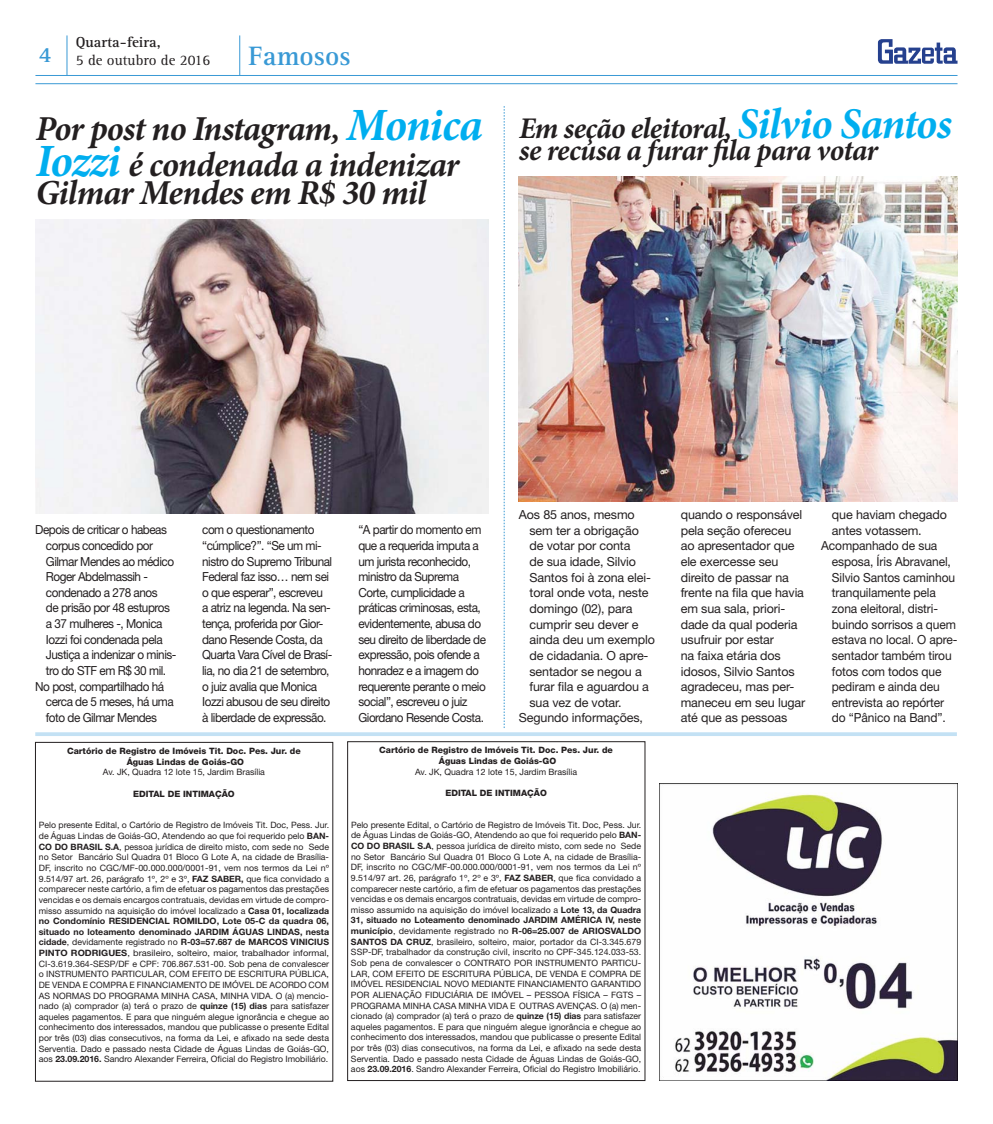
<style>
.page{position:relative;width:993px;height:1124px;background:#fff}
.page>*{position:absolute;margin:0;border:0;box-sizing:border-box;transform-origin:0 0}
.t1{font:italic 700 35px/36.4px "Minion Pro";letter-spacing:-.02em;color:#231f20}
.t2{font:italic 700 30px/22.5px "Minion Pro";letter-spacing:-.025em;color:#231f20}
.t3{font:700 27.5px "Rotis Serif";color:#3999d5}
.t4{font:15px/18px "Rotis Serif";color:#231f20}
.t5{font:12.5px/15.6px "Helvetica Neue";letter-spacing:-.04em;color:#231f20;scale:.94 1}
.t6{font:12.5px/15.6px "Helvetica Neue";letter-spacing:-.01em;color:#231f20}
.t7{font:12.5px "Helvetica Neue";letter-spacing:-.01em;color:#231f20;scale:.96 1}
.t8{font:8.75px/10.6px "Helvetica Neue";color:#231f20;text-align:justify}
.t9{font:800 8.75px/10.6px "Helvetica Neue";color:#231f20;text-align:center}
.s1{font-weight:700}
.s2{font-size:46.25px;color:#00aeef}
.s3{font-size:43.75px;color:#00aeef}
</style>
<div class="page">
<svg style="left:877px;top:39px;width:80px;height:25px"></svg>
<hr style="left:35px;top:83px;width:922px;height:1px;background:#3999d5">
<hr style="left:35px;top:75px;width:922px;height:1px;background:#3999d5">
<hr style="left:67px;top:35px;width:1px;height:40px;background:#3999d5">
<hr style="left:239px;top:35px;width:1px;height:40px;background:#3999d5">
<div style="left:347px;top:741px;width:298px;height:339px;border:1px solid #231f20"></div>
<div style="left:35px;top:742px;width:298px;height:339px;border:1px solid #231f20"></div>
<img style="left:659px;top:783px;width:297px;height:297px">
<svg style="left:504px;top:106px;width:1px;height:622px"></svg>
<svg style="left:35px;top:732px;width:921px;height:4px;background:#c7e3f4"></svg>
<img style="left:35px;top:219px;width:454px;height:294px">
<img style="left:518px;top:177px;width:439px;height:325px">
<h3 class="t4" style="left:39px;top:34px;width:173px;text-indent:37px"><span class="s1">Quarta-feira,<br></span><sup>4</sup> 5 de outubro de 2016</h3>
<h3 class="t3" style="left:248px;top:45px;width:103px">Famosos</h3>
<h1 class="t1" style="left:36px;top:113px;width:448px">Por post no Instagram, <span class="s2">Monica<br>Iozzi</span> é condenada a indenizar</h1>
<h1 class="t1" style="left:36px;top:177px;width:392px">Gilmar Mendes em R$ 30 mil</h1>
<h2 class="t2" style="left:519px;top:120px;width:434px">Em seção eleitoral, <span class="s3">Silvio Santos </span>se recusa a furar fila para votar</h2>
<h3 class="t5" style="left:35px;top:523px;width:142px">Depois de criticar o habeas</h3>
<h3 class="t5" style="left:46px;top:538px;width:115px">corpus concedido por</h3>
<h3 class="t5" style="left:46px;top:554px;width:138px">Gilmar Mendes ao médico</h3>
<h3 class="t5" style="left:46px;top:570px;width:110px">Roger Abdelmassih -</h3>
<h3 class="t5" style="left:46px;top:585px;width:120px">condenado a 278 anos</h3>
<h3 class="t5" style="left:46px;top:601px;width:133px">de prisão por 48 estupros</h3>
<h3 class="t5" style="left:46px;top:617px;width:126px">a 37 mulheres -, Monica</h3>
<h3 class="t5" style="left:46px;top:632px;width:126px">Iozzi foi condenada pela</h3>
<h3 class="t5" style="left:46px;top:648px;width:140px">Justiça a indenizar o minis-</h3>
<h3 class="t5" style="left:46px;top:663px;width:129px">tro do STF em R$ 30 mil.</h3>
<h3 class="t5" style="left:35px;top:679px;width:139px">No post, compartilhado há</h3>
<h3 class="t5" style="left:46px;top:695px;width:137px">cerca de 5 meses, há uma</h3>
<h3 class="t5" style="left:46px;top:710px;width:120px">foto de Gilmar Mendes</h3>
<p class="t5" style="left:202px;top:523px;width:140px">com o questionamento “cúmplice?”. “Se um mi&shy;nistro do Supremo Tribunal<br>Federal faz isso… nem sei o que esperar”, escreveu<br>a atriz na legenda. Na sen&shy;tença, proferida por Gior&shy;dano Resende Costa, da<br>Quarta Vara Cível de Brasí&shy;lia, no dia 21 de setembro, o juiz avalia que Monica<br>Iozzi abusou de seu direito à liberdade de expressão.</p>
<p class="t5" style="left:358px;top:523px;width:137px">“A partir do momento em que a requerida imputa a um jurista reconhecido, ministro da Suprema<br>Corte, cumplicidade a práticas criminosas, esta, evidentemente, abusa do seu direito de liberdade de expressão, pois ofende a honradez e a imagem do requerente perante o meio social”, escreveu o juiz<br>Giordano Resende Costa.</p>
<h3 class="t6" style="left:518px;top:508px;width:117px">Aos 85 anos, mesmo</h3>
<h3 class="t6" style="left:529px;top:523px;width:111px">sem ter a obrigação</h3>
<h3 class="t6" style="left:529px;top:539px;width:102px">de votar por conta</h3>
<h3 class="t6" style="left:529px;top:555px;width:108px">de sua idade, Silvio</h3>
<h3 class="t6" style="left:529px;top:570px;width:123px">Santos foi à zona elei-</h3>
<h3 class="t6" style="left:529px;top:586px;width:120px">toral onde vota, neste</h3>
<h3 class="t6" style="left:529px;top:602px;width:104px">domingo (02), para</h3>
<h3 class="t6" style="left:529px;top:617px;width:110px">cumprir seu dever e</h3>
<h3 class="t6" style="left:529px;top:633px;width:127px">ainda deu um exemplo</h3>
<h3 class="t6" style="left:529px;top:648px;width:120px">de cidadania. O apre-</h3>
<h3 class="t6" style="left:529px;top:664px;width:114px">sentador se negou a</h3>
<h3 class="t6" style="left:529px;top:680px;width:121px">furar fila e aguardou a</h3>
<h3 class="t6" style="left:529px;top:695px;width:93px">sua vez de votar.</h3>
<h3 class="t6" style="left:518px;top:711px;width:126px">Segundo informações,</h3>
<p class="t6" style="left:680px;top:508px;width:126px">quando o responsável pela seção ofereceu ao apresentador que ele exercesse seu direito de passar na frente na fila que havia em sua sala, priori&shy;dade da qual poderia usufruir por estar<br>na faixa etária dos idosos, Silvio Santos agradeceu, mas per&shy;maneceu em seu lugar até que as pessoas</p>
<h3 class="t6" style="left:831px;top:508px;width:116px">que haviam chegado</h3>
<h3 class="t6" style="left:831px;top:523px;width:91px">antes votassem.</h3>
<h3 class="t7" style="left:821px;top:541px;width:122px">Acompanhado de sua</h3>
<h3 class="t7" style="left:831px;top:557px;width:125px">esposa, Íris Abravanel,</h3>
<h3 class="t7" style="left:831px;top:572px;width:130px">Silvio Santos caminhou</h3>
<h3 class="t7" style="left:831px;top:588px;width:110px">tranquilamente pela</h3>
<h3 class="t7" style="left:831px;top:604px;width:112px">zona eleitoral, distri-</h3>
<h3 class="t7" style="left:831px;top:619px;width:131px">buindo sorrisos a quem</h3>
<h3 class="t7" style="left:831px;top:635px;width:132px">estava no local. O apre-</h3>
<h3 class="t7" style="left:831px;top:651px;width:126px">sentador também tirou</h3>
<h3 class="t7" style="left:831px;top:666px;width:115px">fotos com todos que</h3>
<h3 class="t7" style="left:831px;top:682px;width:114px">pediram e ainda deu</h3>
<h3 class="t7" style="left:831px;top:697px;width:118px">entrevista ao repórter</h3>
<h3 class="t7" style="left:831px;top:713px;width:120px">do “Pânico na Band”.</h3>
<p class="t9" style="left:67px;top:746px;width:235px">Cartório de Registro de Imóveis Tit. Doc. Pes. Jur. de<br>Águas Lindas de Goiás-GO</p>
<p class="t8" style="left:103px;top:767px;width:163px">Av. JK, Quadra 12 lote 15, Jardim Brasília</p>
<p class="t9" style="left:133px;top:788px;width:103px">EDITAL DE INTIMAÇÃO</p>
<p class="t8" style="left:39px;top:820px;width:292px">Pelo presente Edital, o Cartório de Registro de Imóveis Tit. Doc, Pess. Jur. de Águas Lindas de Goiás-GO, Atendendo ao que foi requerido pelo <span class="s1">BAN-CO DO BRASIL S.A</span>, pessoa jurídica de direito misto, com sede no Sede no Setor Bancário Sul Quadra 01 Bloco G Lote A, na cidade de Brasília-DF, inscrito no CGC/MF-00.000.000/0001-91, vem nos termos da Lei nº 9.514/97 art. 26, parágrafo 1º, 2º e 3º, <span class="s1">FAZ SABER,</span> que fica convidado a comparecer neste cartório, a fim de efetuar os pagamentos das prestações vencidas e os demais encargos contratuais, devidas em virtude de compro&shy;misso assumido na aquisição do imóvel localizado a <span class="s1">Casa 01, localizada no Condomínio RESIDENCIAL ROMILDO, Lote 05-C da quadra 06, situado no loteamento denominado JARDIM ÁGUAS LINDAS, nesta cidade</span>, devidamente registrado no <span class="s1">R-03=57.687 de MARCOS VINICIUS PINTO RODRIGUES</span>, brasileiro, solteiro, maior, trabalhador informal, CI-3.619.364-SESP/DF e CPF: 706.867.531-00. Sob pena de convalescer o INSTRUMENTO PARTICULAR, COM EFEITO DE ESCRITURA PÚBLICA, DE VENDA E COMPRA E FINANCIAMENTO DE IMÓVEL DE ACORDO COM AS NORMAS DO PROGRAMA MINHA CASA, MINHA VIDA. O (a) mencio&shy;nado (a) comprador (a) terá o prazo de <span class="s1">quinze (15) dias</span> para satisfazer aqueles pagamentos. E para que ninguém alegue ignorância e chegue ao conhecimento dos interessados, mandou que publicasse o presente Edital por três (03) dias consecutivos, na forma da Lei, e afixado na sede desta Serventia. Dado e passado nesta Cidade de Águas Lindas de Goiás-GO, aos <span class="s1">23.09.2016.</span> Sandro Alexander Ferreira, Oficial do Registro Imobiliário.</p>
<p class="t9" style="left:379px;top:745px;width:235px">Cartório de Registro de Imóveis Tit. Doc. Pes. Jur. de<br>Águas Lindas de Goiás-GO</p>
<p class="t8" style="left:415px;top:767px;width:163px">Av. JK, Quadra 12 lote 15, Jardim Brasília</p>
<p class="t9" style="left:445px;top:788px;width:103px">EDITAL DE INTIMAÇÃO</p>
<p class="t8" style="left:351px;top:820px;width:292px">Pelo presente Edital, o Cartório de Registro de Imóveis Tit. Doc, Pess. Jur. de Águas Lindas de Goiás-GO, Atendendo ao que foi requerido pelo <span class="s1">BAN-CO DO BRASIL S.A</span>, pessoa jurídica de direito misto, com sede no Sede no Setor Bancário Sul Quadra 01 Bloco G Lote A, na cidade de Brasília-DF, inscrito no CGC/MF-00.000.000/0001-91, vem nos termos da Lei nº 9.514/97 art. 26, parágrafo 1º, 2º e 3º, <span class="s1">FAZ SABER</span>, que fica convidado a comparecer neste cartório, a fim de efetuar os pagamentos das prestações vencidas e os demais encargos contratuais, devidas em virtude de compro&shy;misso assumido na aquisição do imóvel localizado a <span class="s1">Lote 13, da Quadra 31, situado no Loteamento denominado JARDIM AMÉRICA IV, neste município</span>, devidamente registrado no <span class="s1">R-06=25.007 de ARIOSVALDO SANTOS DA CRUZ</span>, brasileiro, solteiro, maior, portador da CI-3.345.679<br>SSP-DF, trabalhador da construção civil, inscrito no CPF-345.124.033-53.<br>Sob pena de convalescer o CONTRATO POR INSTRUMENTO PARTICU-LAR, COM EFEITO DE ESCRITURA PÚBLICA, DE VENDA E COMPRA DE IMÓVEL RESIDENCIAL NOVO MEDIANTE FINANCIAMENTO GARANTIDO POR ALIENAÇÃO FIDUCIÁRIA DE IMÓVEL – PESSOA FÍSICA – FGTS – PROGRAMA MINHA CASA MINHA VIDA E OUTRAS AVENÇAS. O (a) men&shy;cionado (a) comprador (a) terá o prazo de <span class="s1">quinze (15) dias</span> para satisfazer aqueles pagamentos. E para que ninguém alegue ignorância e chegue ao conhecimento dos interessados, mandou que publicasse o presente Edital por três (03) dias consecutivos, na forma da Lei, e afixado na sede desta Serventia. Dado e passado nesta Cidade de Águas Lindas de Goiás-GO, aos <span class="s1">23.09.2016</span>. Sandro Alexander Ferreira, Oficial do Registro Imobiliário.</p>
</div>
